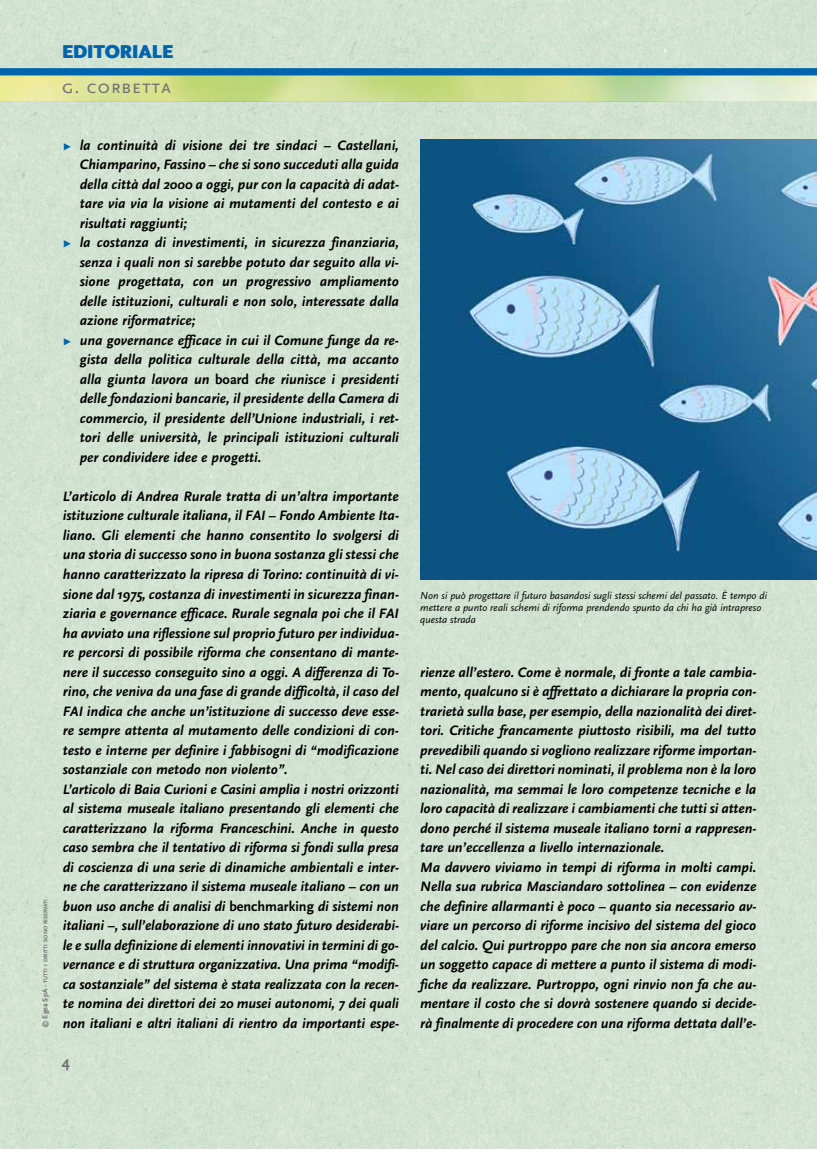
<style>
.page{position:relative;width:817px;height:1149px;background:#fff}
.page>*{position:absolute;margin:0;border:0;box-sizing:border-box;transform-origin:0 0}
.t1{font:900 19.5px "Scala Sans";letter-spacing:-.025em;color:#0064ad}
.t2{font:19.5px "Scala Sans Caps";letter-spacing:.04em;color:#707172}
.t3{font:700 15.75px "Scala Sans";color:#707172}
.t4{font:italic 700 14.25px/19.5px "Scala Sans";color:#000}
.t5{font:italic 10.5px/12px "Scala Sans";color:#000}
.t6{font:700 5.7px "Scala Sans";color:#707172}
.s1{font-size:7.5px}
.s2{font-family:"Scala";font-weight:400;font-style:normal;color:#0064ad}
.s3{font-style:normal}
</style>
<div class="page">
<div style="left:0;top:0;width:816px;height:1148px;background:#d2e3d2"></div>
<img style="left:0;top:75px;width:816px;height:26px">
<div style="left:0;top:68px;width:816px;height:7px;background:#0064ad"></div>
<img style="left:420px;top:140px;width:396px;height:439px">
<h1 class="t1" style="left:62px;top:41px;width:111px">EDITORIALE</h1>
<h1 class="t2" style="left:62px;top:76px;width:111px">g. corbetta</h1>
<p class="t6" style="left:43px;top:1027px;width:131px;rotate:-90deg"><span class="s1">© Egea SpA -</span> tutti i diritti sono riservati</p>
<p class="t4" style="left:63px;top:136px;width:337px"><span class="s2">Ω</span> la continuità di visione dei tre sindaci – Castellani,</p>
<p class="t4" style="left:80px;top:155px;width:320px">Chiamparino, Fassino – che si sono succeduti alla guida</p>
<p class="t4" style="left:80px;top:175px;width:320px">della città dal 2000 a oggi, pur con la capacità di adat-</p>
<p class="t4" style="left:80px;top:194px;width:320px">tare via via la visione ai mutamenti del contesto e ai</p>
<p class="t4" style="left:80px;top:214px;width:109px">risultati raggiunti;</p>
<p class="t4" style="left:63px;top:233px;width:337px"><span class="s2">Ω</span> la costanza di investimenti, in sicurezza finanziaria,</p>
<p class="t4" style="left:80px;top:253px;width:320px">senza i quali non si sarebbe potuto dar seguito alla vi-</p>
<p class="t4" style="left:80px;top:272px;width:320px">sione progettata, con un progressivo ampliamento</p>
<p class="t4" style="left:80px;top:292px;width:320px">delle istituzioni, culturali e non solo, interessate dalla</p>
<p class="t4" style="left:80px;top:311px;width:117px">azione riformatrice;</p>
<p class="t4" style="left:63px;top:331px;width:337px"><span class="s2">Ω</span> una governance efficace in cui il Comune funge da re-</p>
<p class="t4" style="left:80px;top:350px;width:320px">gista della politica culturale della città, ma accanto</p>
<p class="t4" style="left:80px;top:370px;width:320px">alla giunta lavora un <span class="s3">board</span> che riunisce i presidenti</p>
<p class="t4" style="left:80px;top:389px;width:320px">delle fondazioni bancarie, il presidente della Camera di</p>
<p class="t4" style="left:80px;top:409px;width:320px">commercio, il presidente dell’Unione industriali, i ret-</p>
<p class="t4" style="left:80px;top:428px;width:320px">tori delle università, le principali istituzioni culturali</p>
<p class="t4" style="left:80px;top:448px;width:183px">per condividere idee e progetti.</p>
<p class="t4" style="left:63px;top:487px;width:337px">L’articolo di Andrea Rurale tratta di un’altra importante istituzione culturale italiana, il FAI – Fondo Ambiente Ita&shy;liano. Gli elementi che hanno consentito lo svolgersi di una storia di successo sono in buona sostanza gli stessi che hanno caratterizzato la ripresa di Torino: continuità di vi&shy;sione dal 1975, costanza di investimenti in sicurezza finan&shy;ziaria e governance efficace. Rurale segnala poi che il FAI ha avviato una riflessione sul proprio futuro per individua&shy;re percorsi di possibile riforma che consentano di mante&shy;nere il successo conseguito sino a oggi. A differenza di To&shy;rino, che veniva da una fase di grande difficoltà, il caso del FAI indica che anche un’istituzione di successo deve esse&shy;re sempre attenta al mutamento delle condizioni di con&shy;testo e interne per definire i fabbisogni di “modificazione sostanziale con metodo non violento”.<br>L’articolo di Baia Curioni e Casini amplia i nostri orizzonti al sistema museale italiano presentando gli elementi che caratterizzano la riforma Franceschini. Anche in questo caso sembra che il tentativo di riforma si fondi sulla presa di coscienza di una serie di dinamiche ambientali e inter&shy;ne che caratterizzano il sistema museale italiano – con un buon uso anche di analisi di <span class="s3">benchmarking</span> di sistemi non italiani –, sull’elaborazione di uno stato futuro desiderabi&shy;le e sulla definizione di elementi innovativi in termini di go&shy;vernance e di struttura organizzativa. Una prima “modifi&shy;ca sostanziale” del sistema è stata realizzata con la recen&shy;te nomina dei direttori dei 20 musei autonomi, 7 dei quali non italiani e altri italiani di rientro da importanti espe-</p>
<p class="t3" style="left:62px;top:1053px;width:10px">4</p>
<p class="t5" style="left:420px;top:590px;width:348px">Non si può progettare il futuro basandosi sugli stessi schemi del passato. è tempo di mettere a punto reali schemi di riforma prendendo spunto da chi ha già intrapreso questa strada</p>
<p class="t4" style="left:420px;top:662px;width:337px">rienze all’estero. Come è normale, di fronte a tale cambia&shy;mento, qualcuno si è affrettato a dichiarare la propria con&shy;trarietà sulla base, per esempio, della nazionalità dei diret&shy;tori. Critiche francamente piuttosto risibili, ma del tutto prevedibili quando si vogliono realizzare riforme importan&shy;ti. Nel caso dei direttori nominati, il problema non è la loro nazionalità, ma semmai le loro competenze tecniche e la loro capacità di realizzare i cambiamenti che tutti si atten&shy;dono perché il sistema museale italiano torni a rappresen&shy;tare un’eccellenza a livello internazionale.<br>Ma davvero viviamo in tempi di riforma in molti campi.<br>Nella sua rubrica Masciandaro sottolinea – con evidenze che definire allarmanti è poco – quanto sia necessario av&shy;viare un percorso di riforme incisivo del sistema del gioco del calcio. Qui purtroppo pare che non sia ancora emerso un soggetto capace di mettere a punto il sistema di modi&shy;fiche da realizzare. Purtroppo, ogni rinvio non fa che au&shy;mentare il costo che si dovrà sostenere quando si decide&shy;rà finalmente di procedere con una riforma dettata dall’e-</p>
</div>
